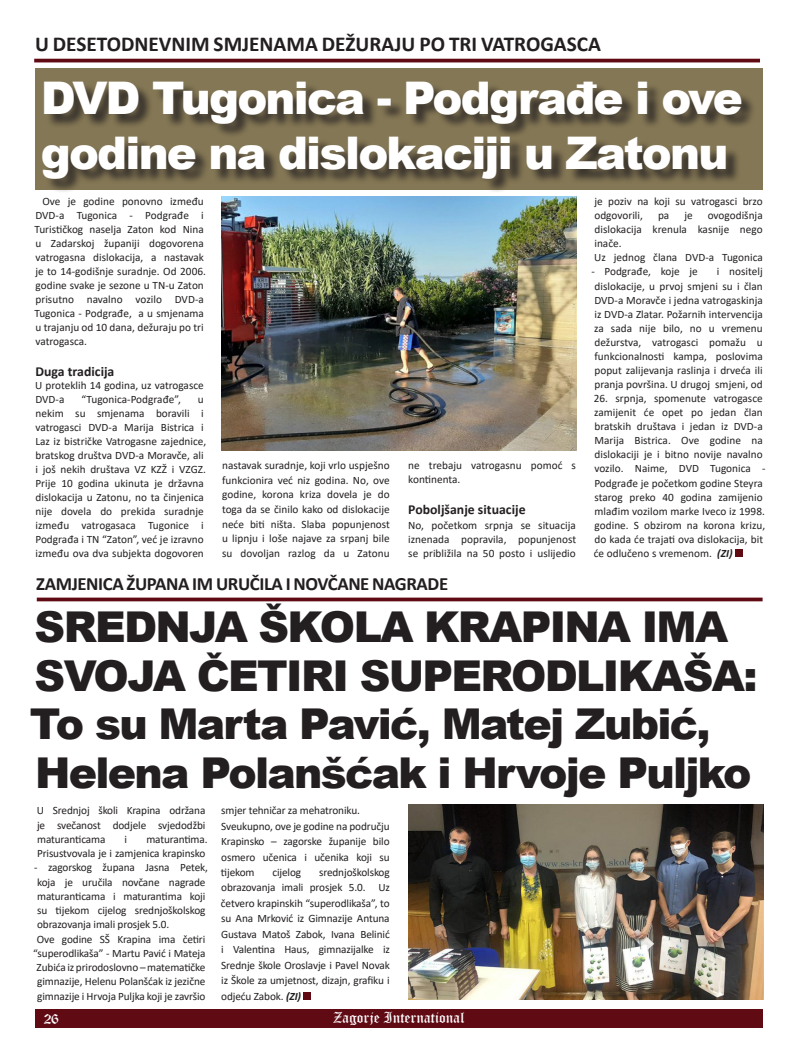
<style>
.page{position:relative;width:798px;height:1063px;background:#fff}
.page>*{position:absolute;margin:0;border:0;box-sizing:border-box;transform-origin:0 0}
.t1{font:900 45px/55px "Arial";letter-spacing:-.04em;color:#fff}
.t2{font:900 42.5px/48.8px "Arial";letter-spacing:-.04em;color:#231f20}
.t3{font:700 21.25px "Calibri";color:#231f20}
.t4{font:700 18.75px "Calibri";letter-spacing:-.02em;color:#231f20}
.t5{font:15px "Old English Text";color:#fff}
.t6{font:700 13.75px "Calibri";color:#231f20}
.t7{font:11.25px/14.1px "Calibri";color:#231f20}
.s1{font-weight:700;font-style:italic}
</style>
<div class="page">
<div style="left:35px;top:1009px;width:727px;height:19px;background:#600a14"></div>
<hr style="left:34px;top:59px;width:725px;height:3px;background:#600a14">
<div style="left:35px;top:68px;width:727px;height:121px;background:#847755"></div>
<div style="left:45px;top:84px;width:711px;height:110px;background:#231f20;opacity:.75"></div>
<hr style="left:37px;top:598px;width:725px;height:3px;background:#600a14">
<div style="left:303px;top:992px;width:7px;height:8px;background:#600a14"></div>
<img style="left:408px;top:804px;width:355px;height:195px">
<div style="left:735px;top:550px;width:7px;height:7px;background:#600a14"></div>
<img style="left:221px;top:197px;width:355px;height:253px">
<p class="t3" style="left:35px;top:29px;width:567px">U DESETODNEVNIM SMJENAMA DEŽURAJU PO TRI VATROGASCA</p>
<p class="t1" style="left:41px;top:69px;width:703px">DVD Tugonica - Podgrađe i ove godine na dislokaciji u Zatonu</p>
<p class="t7" style="left:35px;top:194px;width:173px;text-indent:8px">Ove je godine ponovno između<br>DVD-a Tugonica - Podgrađe i<br>Turističkog naselja Zaton kod Nina u Zadarskoj županiji dogovorena vatrogasna dislokacija, a nastavak je to 14-godišnje suradnje. Od 2006. godine svake je sezone u TN-u Zaton prisutno navalno vozilo DVD-a<br>Tugonica - Podgrađe, a u smjenama u trajanju od 10 dana, dežuraju po tri vatrogasca.</p>
<p class="t6" style="left:35px;top:361px;width:80px">Duga tradicija</p>
<p class="t7" style="left:35px;top:378px;width:170px">U proteklih 14 godina, uz vatrogasce<br>DVD-a</p>
<p class="t7" style="left:81px;top:392px;width:101px">“Tugonica-Podgrađe”,</p>
<p class="t7" style="left:35px;top:392px;width:172px;text-indent:162px">u nekim su smjenama boravili i vatrogasci DVD-a Marija Bistrica i<br>Laz iz bistričke Vatrogasne zajednice, bratskog društva DVD-a Moravče, ali i još nekih društava VZ KZŽ i VZGZ.<br>Prije 10 godina ukinuta je državna dislokacija u Zatonu, no ta činjenica nije dovela do prekida suradnje između vatrogasaca Tugonice i<br>Podgrađa i TN “Zaton”, već je izravno između ova dva subjekta dogovoren</p>
<p class="t7" style="left:222px;top:458px;width:169px;line-height:14.6px;text-align:justify">nastavak suradnje, koji vrlo uspješno funkcionira već niz godina. No, ove godine, korona kriza dovela je do toga da se činilo kako od dislokacije neće biti ništa. Slaba popunjenost u lipnju i loše najave za srpanj bile su dovoljan razlog da u Zatonu</p>
<p class="t7" style="left:408px;top:458px;width:169px">ne trebaju vatrogasnu pomoć s kontinenta.</p>
<p class="t6" style="left:408px;top:500px;width:119px">Poboljšanje situacije</p>
<p class="t7" style="left:408px;top:518px;width:169px;text-align:justify">No, početkom srpnja se situacija iznenada popravila, popunjenost se približila na 50 posto i uslijedio</p>
<p class="t4" style="left:36px;top:571px;width:413px">ZAMJENICA ŽUPANA IM URUČILA I NOVČANE NAGRADE</p>
<p class="t7" style="left:594px;top:194px;width:170px">je poziv na koji su vatrogasci brzo odgovorili,</p>
<p class="t7" style="left:594px;top:208px;width:170px;text-align:justify;text-indent:113px">ovogodišnja dislokacija krenula kasnije nego inače.</p>
<p class="t7" style="left:594px;top:250px;width:170px">Uz jednog člana DVD-a Tugonica</p>
<p class="t7" style="left:591px;top:264px;width:108px">- Podgrađe, koje je</p>
<p class="t7" style="left:657px;top:208px;width:13px">pa</p>
<p class="t7" style="left:684px;top:208px;width:10px">je</p>
<p class="t7" style="left:594px;top:264px;width:170px;text-align:justify;text-indent:123px">i nositelj dislokacije, u prvoj smjeni su i član DVD-a Moravče i jedna vatrogaskinja iz DVD-a Zlatar. Požarnih intervencija za sada nije bilo, no u vremenu dežurstva, vatrogasci pomažu u funkcionalnosti kampa, poslovima poput zalijevanja raslinja i drveća ili pranja površina. U drugoj smjeni, od</p>
<p class="t7" style="left:593px;top:391px;width:173px">26. srpnja, spomenute vatrogasce zamijenit će opet po jedan član bratskih društava i jedan iz DVD-a Marija Bistrica. Ove godine na dislokaciji je i bitno novije navalno vozilo. Naime, DVD Tugonica - Podgrađe je početkom godine Steyra starog preko 40 godina zamijenio mlađim vozilom marke Iveco iz 1998. godine. S obzirom na korona krizu, do kada će trajati ova dislokacija, bit će odlučeno s vremenom. <span class="s1">(ZI)</span></p>
<p class="t2" style="left:30px;top:601px;width:729px">SREDNJA ŠKOLA KRAPINA IMA<br>SVOJA ČETIRI SUPERODLIKAŠA:<br>To su Marta Pavić, Matej Zubić,<br>Helena Polanšćak i Hrvoje Puljko</p>
<p class="t7" style="left:37px;top:803px;width:170px;text-align:justify">U Srednjoj školi Krapina održana je svečanost dodjele svjedodžbi maturanticama</p>
<p class="t7" style="left:37px;top:832px;width:172px;text-align:right">maturantima.<br>Prisustvovala je i zamjenica krapinsko</p>
<p class="t7" style="left:34px;top:860px;width:175px">- zagorskog župana Jasna Petek, koja je uručila novčane nagrade maturanticama i maturantima koji su tijekom cijelog srednjoškolskog obrazovanja imali prosjek 5.0.</p>
<p class="t7" style="left:33px;top:931px;width:174px;text-align:center">Ove godine SŠ Krapina ima četiri “superodlikaša” - Martu Pavić i Mateja Zubića iz prirodoslovno – matematičke gimnazije, Helenu Polanšćak iz jezične gimnazije i Hrvoja Puljka koji je završio</p>
<p class="t7" style="left:125px;top:832px;width:4px">i</p>
<p class="t7" style="left:221px;top:803px;width:140px">smjer tehničar za mehatroniku.</p>
<p class="t7" style="left:221px;top:818px;width:170px;line-height:15.4px;text-align:justify">Sveukupno, ove je godine na području Krapinsko – zagorske županije bilo osmero učenica i učenika koji su tijekom</p>
<p class="t7" style="left:221px;top:864px;width:170px;line-height:15.4px;text-align:justify;text-indent:98px">srednjoškolskog obrazovanja imali prosjek 5.0. Uz četvero krapinskih “superodlikaša”, to su Ana Mrković iz Gimnazije Antuna Gustava Matoš Zabok, Ivana Belinić i Valentina Haus, gimnazijalke iz Srednje škole Oroslavje i Pavel Novak iz Škole za umjetnost, dizajn, grafiku i odjeću Zabok. <span class="s1">(ZI)</span></p>
<p class="t7" style="left:272px;top:865px;width:30px">cijelog</p>
<h3 class="t5" style="left:44px;top:1009px;width:17px">26</h3>
<h3 class="t5" style="left:333px;top:1008px;width:133px">Zagorje International</h3>
</div>
